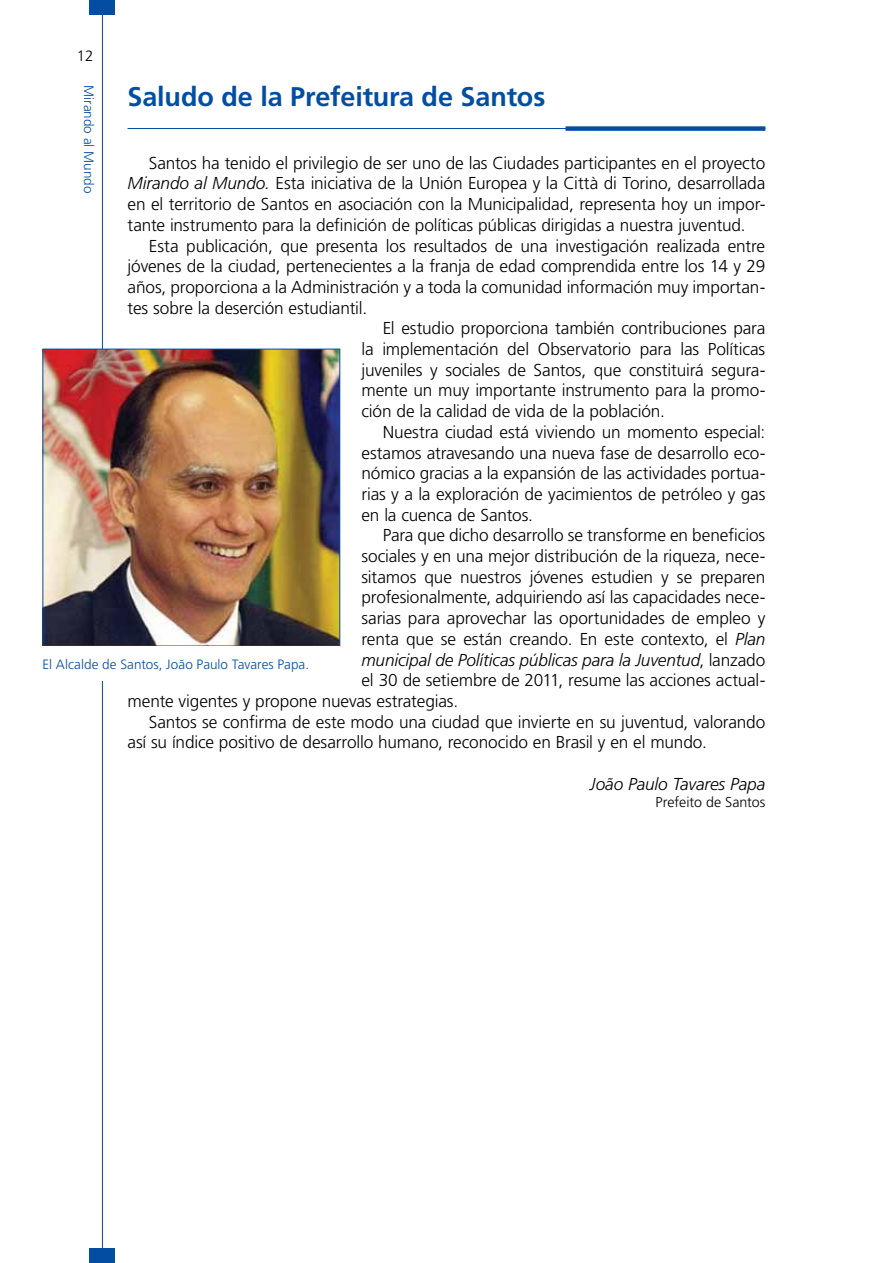
<style>
.page{position:relative;width:893px;height:1263px;background:#fff}
.page>*{position:absolute;margin:0;border:0;box-sizing:border-box;transform-origin:0 0}
.t1{font:700 27px "Frutiger";letter-spacing:-.01em;color:#034ea2}
.t2{font:300 17.25px/20.7px "Frutiger";letter-spacing:-.01em;color:#000;text-align:justify}
.t3{font:italic 300 17.25px "Frutiger";letter-spacing:-.01em;color:#000}
.t4{font:300 15px "Frutiger";color:#000}
.t5{font:300 14.25px "Frutiger";color:#000}
.t6{font:300 13.5px "Frutiger";color:#034ea2}
.s1{font-style:italic}
.s2{font-style:normal}
</style>
<div class="page">
<hr style="left:102px;top:0;width:1px;height:1263px;background:#034ea2">
<div style="left:89px;top:0;width:26px;height:15px;background:#034ea2"></div>
<div style="left:89px;top:1248px;width:26px;height:15px;background:#034ea2"></div>
<hr style="left:128px;top:128px;width:637px;height:1px;background:#034ea2">
<div style="left:566px;top:126px;width:199px;height:5px;background:#034ea2"></div>
<img style="left:45px;top:351px;width:293px;height:293px">
<div style="left:43px;top:349px;width:297px;height:297px;border:1px solid #034ea2"></div>
<div style="left:43px;top:646px;width:297px;height:34px;background:#fff"></div>
<p class="t4" style="left:77px;top:47px;width:18px">12</p>
<p class="t6" style="left:96px;top:85px;width:110px;rotate:90deg">Mirando al Mundo</p>
<h1 class="t1" style="left:128px;top:81px;width:419px">Saludo de la Prefeitura de Santos</h1>
<p class="t2" style="left:128px;top:152px;width:639px;text-indent:21px">Santos ha tenido el privilegio de ser uno de las Ciudades participantes en el proyecto <span class="s1">Mirando al Mundo.</span> Esta iniciativa de la Unión Europea y la Città di Torino, desarrollada en el territorio de Santos en asociación con la Municipalidad, representa hoy un impor&shy;tante instrumento para la definición de políticas públicas dirigidas a nuestra juventud.</p>
<p class="t2" style="left:149px;top:235px;width:618px">Esta publicación, que presenta los resultados de una investigación realizada entre</p>
<p class="t2" style="left:128px;top:256px;width:639px">jóvenes de la ciudad, pertenecientes a la franja de edad comprendida entre los 14 y 29</p>
<p class="t2" style="left:128px;top:277px;width:639px">años, proporciona a la Administración y a toda la comunidad información muy importan-</p>
<p class="t2" style="left:128px;top:297px;width:241px">tes sobre la deserción estudiantil.</p>
<p class="t2" style="left:383px;top:318px;width:384px">El estudio proporciona también contribuciones para</p>
<p class="t2" style="left:361px;top:339px;width:405px">la implementación del Observatorio para las Políticas</p>
<p class="t2" style="left:361px;top:359px;width:405px">juveniles y sociales de Santos, que constituirá segura-</p>
<p class="t2" style="left:361px;top:380px;width:405px">mente un muy importante instrumento para la promo-</p>
<p class="t2" style="left:361px;top:401px;width:305px">ción de la calidad de vida de la población.</p>
<p class="t2" style="left:383px;top:421px;width:384px">Nuestra ciudad está viviendo un momento especial:</p>
<p class="t2" style="left:361px;top:442px;width:405px">estamos atravesando una nueva fase de desarrollo eco-</p>
<p class="t2" style="left:361px;top:463px;width:405px">nómico gracias a la expansión de las actividades portua-</p>
<p class="t2" style="left:361px;top:484px;width:405px">rias y a la exploración de yacimientos de petróleo y gas</p>
<p class="t2" style="left:361px;top:504px;width:173px">en la cuenca de Santos.</p>
<p class="t2" style="left:383px;top:525px;width:384px">Para que dicho desarrollo se transforme en beneficios</p>
<p class="t2" style="left:361px;top:546px;width:405px">sociales y en una mejor distribución de la riqueza, nece-</p>
<p class="t2" style="left:361px;top:566px;width:405px">sitamos que nuestros jóvenes estudien y se preparen</p>
<p class="t2" style="left:361px;top:587px;width:405px">profesionalmente, adquiriendo así las capacidades nece-</p>
<p class="t2" style="left:361px;top:608px;width:405px">sarias para aprovechar las oportunidades de empleo y</p>
<p class="t2" style="left:361px;top:628px;width:405px">renta que se están creando. En este contexto, el <span class="s1">Plan</span></p>
<p class="t3" style="left:361px;top:650px;width:405px">municipal de Políticas públicas para la Juventud<span class="s2">, lanzado</span></p>
<p class="t2" style="left:361px;top:670px;width:405px">el 30 de setiembre de 2011, resume las acciones actual-</p>
<p class="t2" style="left:128px;top:691px;width:332px">mente vigentes y propone nuevas estrategias.</p>
<p class="t2" style="left:149px;top:711px;width:618px">Santos se confirma de este modo una ciudad que invierte en su juventud, valorando</p>
<p class="t2" style="left:128px;top:732px;width:581px">así su índice positivo de desarrollo humano, reconocido en Brasil y en el mundo.</p>
<p class="t3" style="left:590px;top:774px;width:177px">João Paulo Tavares Papa</p>
<p class="t5" style="left:656px;top:794px;width:111px">Prefeito de Santos</p>
<p class="t6" style="left:43px;top:656px;width:268px">El Alcalde de Santos, João Paulo Tavares Papa.</p>
</div>
